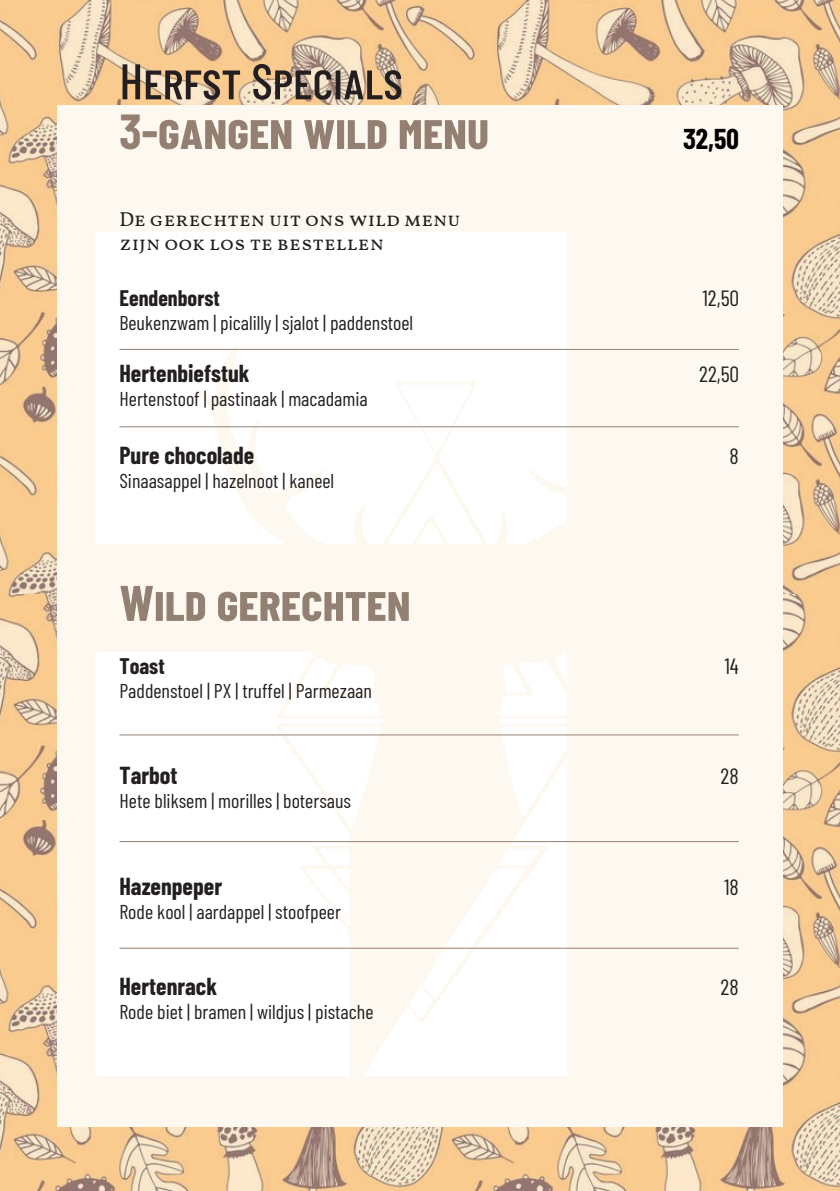
<style>
.page{position:relative;width:840px;height:1191px;background:#fff}
.page>*{position:absolute;margin:0;border:0;box-sizing:border-box;transform-origin:0 0}
.t1{font:700 50px/49.6px "Barlow Condensed";color:#948073}
.t2{font:700 50px "Barlow Condensed";color:#928173}
.t3{font:700 28px "Barlow Condensed";color:#000001}
.t4{font:700 24px "Barlow Condensed";color:#231f20}
.t5{font:22px "Barlow Condensed";color:#231f20}
.t6{font:700 22px "Barlow Condensed";color:#231f20}
.t7{font:20px "Barlow Condensed";color:#231f20}
.t8{font:20px/24px "Vollkorn SC";color:#231f20}
.s1{font-weight:500;color:#231f20}
.s2{font-size:48px}
</style>
<div class="page">
<img style="left:0;top:0;width:839px;height:1191px">
<div style="left:57px;top:105px;width:725px;height:1021px;background:#fef9f0"></div>
<div style="left:95px;top:232px;width:471px;height:312px;background:#fff"></div>
<div style="left:95px;top:652px;width:471px;height:423px;background:#fff"></div>
<svg style="left:195px;top:344px;width:468px;height:732px;fill:#fef9f0"></svg>
<hr style="left:119px;top:349px;width:619px;height:1px;background:#948073">
<hr style="left:119px;top:426px;width:619px;height:1px;background:#948073">
<hr style="left:119px;top:734px;width:619px;height:1px;background:#948073">
<hr style="left:119px;top:841px;width:619px;height:1px;background:#948073">
<hr style="left:119px;top:947px;width:619px;height:1px;background:#948073">
<h1 class="t1" style="left:119px;top:55px;width:371px"><span class="s1">HERFST SPECIALS<br></span><span class="s2">3</span>-GANGEN WILD MENU</h1>
<h2 class="t3" style="left:682px;top:121px;width:57px">32,50</h2>
<p class="t8" style="left:119px;top:206px;width:342px">De gerechten uit ons wild menu zijn ook los te bestellen</p>
<p class="t6" style="left:119px;top:284px;width:102px">Eendenborst</p>
<p class="t5" style="left:702px;top:284px;width:38px">12,50</p>
<p class="t7" style="left:119px;top:310px;width:295px">Beukenzwam | picalilly | sjalot | paddenstoel</p>
<p class="t4" style="left:119px;top:359px;width:132px">Hertenbiefstuk</p>
<p class="t5" style="left:698px;top:361px;width:41px">22,50</p>
<p class="t7" style="left:119px;top:387px;width:250px">Hertenstoof | pastinaak | macadamia</p>
<p class="t4" style="left:119px;top:440px;width:136px">Pure chocolade</p>
<p class="t5" style="left:729px;top:442px;width:11px">8</p>
<p class="t7" style="left:119px;top:468px;width:216px">Sinaasappel | hazelnoot | kaneel</p>
<h1 class="t2" style="left:119px;top:572px;width:292px">WILD GERECHTEN</h1>
<p class="t6" style="left:119px;top:652px;width:47px">Toast</p>
<p class="t5" style="left:724px;top:652px;width:16px">14</p>
<p class="t7" style="left:119px;top:678px;width:254px">Paddenstoel | PX | truffel | Parmezaan</p>
<p class="t4" style="left:119px;top:760px;width:59px">Tarbot</p>
<p class="t5" style="left:720px;top:762px;width:20px">28</p>
<p class="t7" style="left:119px;top:788px;width:233px">Hete bliksem | morilles | botersaus</p>
<p class="t4" style="left:119px;top:871px;width:104px">Hazenpeper</p>
<p class="t5" style="left:723px;top:873px;width:16px">18</p>
<p class="t7" style="left:119px;top:899px;width:223px">Rode kool | aardappel | stoofpeer</p>
<p class="t4" style="left:119px;top:972px;width:99px">Hertenrack</p>
<p class="t5" style="left:720px;top:973px;width:20px">28</p>
<p class="t7" style="left:119px;top:999px;width:255px">Rode biet | bramen | wildjus | pistache</p>
</div>
